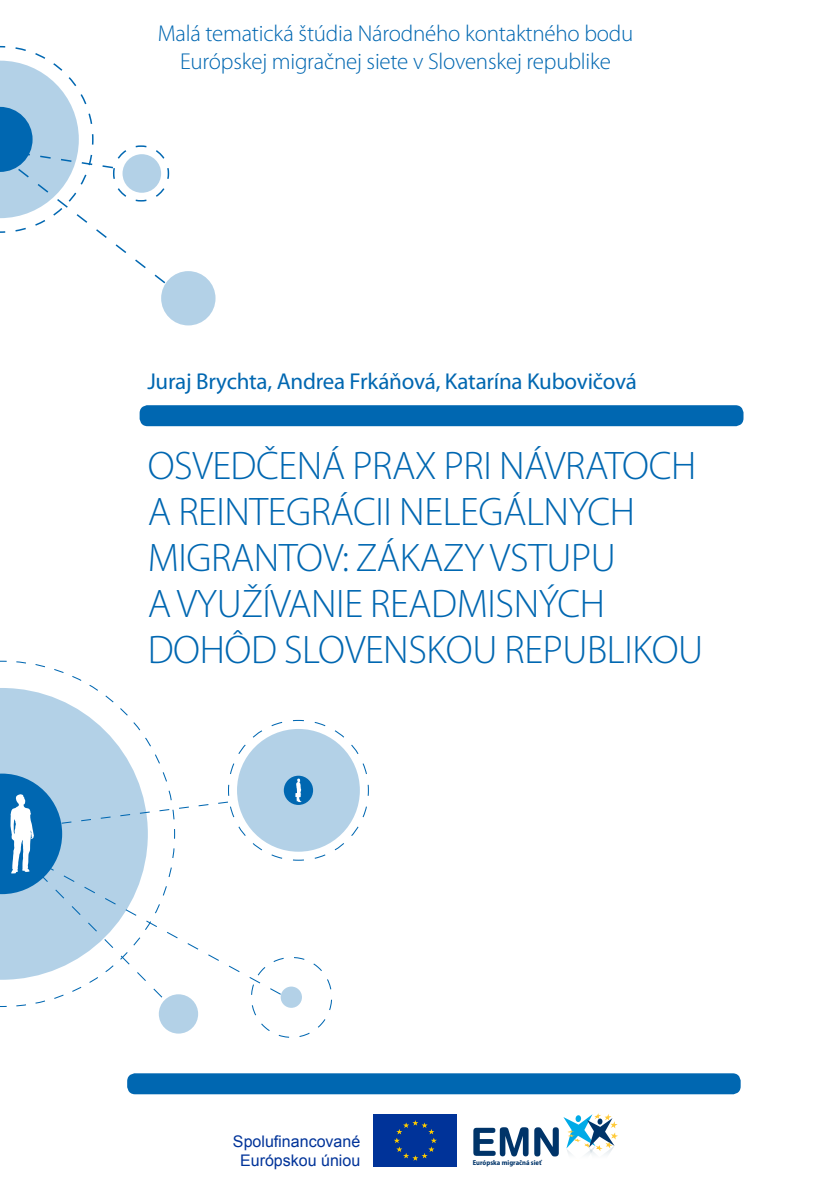
<style>
.page{position:relative;width:840px;height:1191px;background:#fff}
.page>*{position:absolute;margin:0;border:0;box-sizing:border-box;transform-origin:0 0}
.t1{font:300 40px/46px "Myriad Pro";letter-spacing:-.01em;color:#0067b1}
.t2{font:300 23px/27.6px "Myriad Pro";letter-spacing:-.01em;color:#0067b1;text-align:center}
.t3{font:23px "Myriad Pro";letter-spacing:-.01em;color:#0067b1}
.t4{font:16px/19.2px "Arial";color:#039;text-align:center}
.t5{font:700 semi-condensed 7.2px "Myriad Pro";color:#003469}
</style>
<div class="page">
<svg style="left:473px;top:1113px;width:144px;height:44px"></svg>
<div style="left:373px;top:1114px;width:83px;height:53px;background:#039"></div>
<svg style="left:394px;top:1120px;width:42px;height:40px"></svg>
<div style="left:139px;top:405px;width:604px;height:21px;background:#0067b1;border-radius:8px"></div>
<div style="left:127px;top:1073px;width:613px;height:21px;background:#0067b1;border-radius:8px"></div>
<svg style="left:0;top:45px;width:170px;height:239px"></svg>
<div style="left:122px;top:154px;width:39px;height:39px;background:#b3d1e7;border-radius:50%"></div>
<div style="left:161px;top:271px;width:54px;height:54px;background:#b3d1e7;border-radius:50%"></div>
<svg style="left:0;top:660px;width:369px;height:378px"></svg>
<p class="t2" style="left:158px;top:20px;width:477px">MALÁ TEMATICKÁ ŠTÚDIA NÁRODNÉHO KONTAKTNÉHO BODU<br>EURÓPSKEJ MIGRAČNEJ SIETE V SLOVENSKEJ REPUBLIKE</p>
<p class="t3" style="left:147px;top:367px;width:491px">Juraj Brychta, Andrea Frkáňová, Katarína Kubovičová</p>
<p class="t1" style="left:148px;top:443px;width:556px">OSVEDČENÁ PRAX PRI NÁVRATOCH<br>A REINTEGRÁCII NELEGÁLNYCH<br>MIGRANTOV: ZÁKAZY VSTUPU<br>A VYUŽÍVANIE READMISNÝCH<br>DOHÔD SLOVENSKOU REPUBLIKOU</p>
<p class="t4" style="left:233px;top:1131px;width:129px">Spolufinancované<br>Európskou úniou</p>
<p class="t5" style="left:472px;top:1158px;width:70px">Európska migračná sieť</p>
</div>
